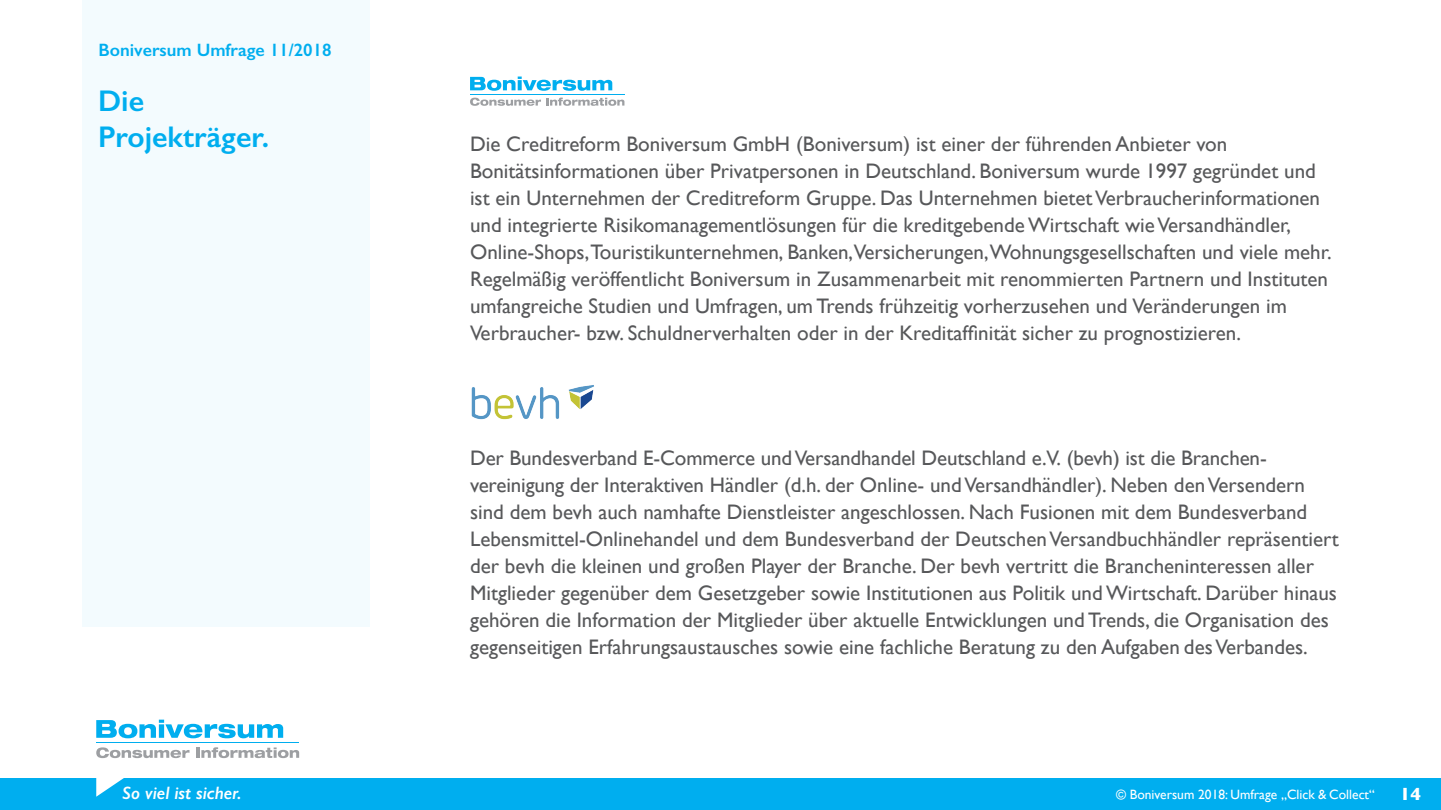
<style>
.page{position:relative;width:1441px;height:810px;background:#fff}
.page>*{position:absolute;margin:0;border:0;box-sizing:border-box;transform-origin:0 0}
.t1{font:600 30px/36px "Gill Sans";color:#00aeef}
.t2{font:21px/27px "Gill Sans";color:#57585a}
.t3{font:600 18px "Gill Sans";color:#00aeef}
.t4{font:italic 600 18px "Gill Sans";color:#fff}
.t5{font:700 18px "Gill Sans";color:#fff}
.t6{font:13.5px "Gill Sans";color:#fff}
</style>
<div class="page">
<div style="left:82px;top:0;width:288px;height:626px;background:#f3fbfe"></div>
<div style="left:0;top:778px;width:1440px;height:32px;background:#00aeef"></div>
<hr style="left:96px;top:742px;width:203px;height:1px;background:#00aeef">
<svg style="left:96px;top:747px;width:93px;height:11px"></svg>
<svg style="left:196px;top:747px;width:103px;height:11px"></svg>
<svg style="left:96px;top:720px;width:187px;height:18px"></svg>
<svg style="left:96px;top:778px;width:28px;height:19px"></svg>
<hr style="left:470px;top:94px;width:154px;height:1px;background:#00aeef">
<svg style="left:470px;top:98px;width:154px;height:8px"></svg>
<svg style="left:470px;top:77px;width:142px;height:14px"></svg>
<img style="left:471px;top:385px;width:123px;height:35px">
<p class="t3" style="left:98px;top:39px;width:235px">Boniversum Umfrage 11/2018</p>
<h1 class="t1" style="left:98px;top:83px;width:173px">Die<br>Projekträger.</h1>
<p class="t2" style="left:470px;top:130px;width:863px">Die Creditreform Boniversum GmbH (Boniversum) ist einer der führenden Anbieter von Bonitätsinformationen über Privatpersonen in Deutschland. Boniversum wurde 1997 gegründet und ist ein Unternehmen der Creditreform Gruppe. Das Unternehmen bietet Verbraucherinformationen und integrierte Risikomanagementlösungen für die kreditgebende Wirtschaft wie Versandhändler, Online-Shops,Touristikunternehmen, Banken,Versicherungen,Wohnungsgesellschaften und viele mehr.<br>Regelmäßig veröffentlicht Boniversum in Zusammenarbeit mit renommierten Partnern und Instituten umfangreiche Studien und Umfragen, um Trends frühzeitig vorherzusehen und Veränderungen im Verbraucher- bzw. Schuldnerverhalten oder in der Kreditaffinität sicher zu prognostizieren.</p>
<p class="t2" style="left:470px;top:444px;width:870px">Der Bundesverband E-Commerce und Versandhandel Deutschland e.V. (bevh) ist die Branchen&shy;vereinigung der Interaktiven Händler (d.h. der Online- und Versandhändler). Neben den Versendern sind dem bevh auch namhafte Dienstleister angeschlossen. Nach Fusionen mit dem Bundesverband Lebensmittel-Onlinehandel und dem Bundesverband der Deutschen Versandbuchhändler repräsentiert der bevh die kleinen und großen Player der Branche. Der bevh vertritt die Brancheninteressen aller Mitglieder gegenüber dem Gesetzgeber sowie Institutionen aus Politik und Wirtschaft. Darüber hinaus gehören die Information der Mitglieder über aktuelle Entwicklungen und Trends, die Organisation des gegenseitigen Erfahrungsaustausches sowie eine fachliche Beratung zu den Aufgaben des Verbandes.</p>
<p class="t4" style="left:122px;top:782px;width:121px">So viel ist sicher.</p>
<p class="t6" style="left:1116px;top:786px;width:260px">© Boniversum 2018: Umfrage „Click &amp; Collect“</p>
<p class="t5" style="left:1399px;top:780px;width:23px">14</p>
</div>
